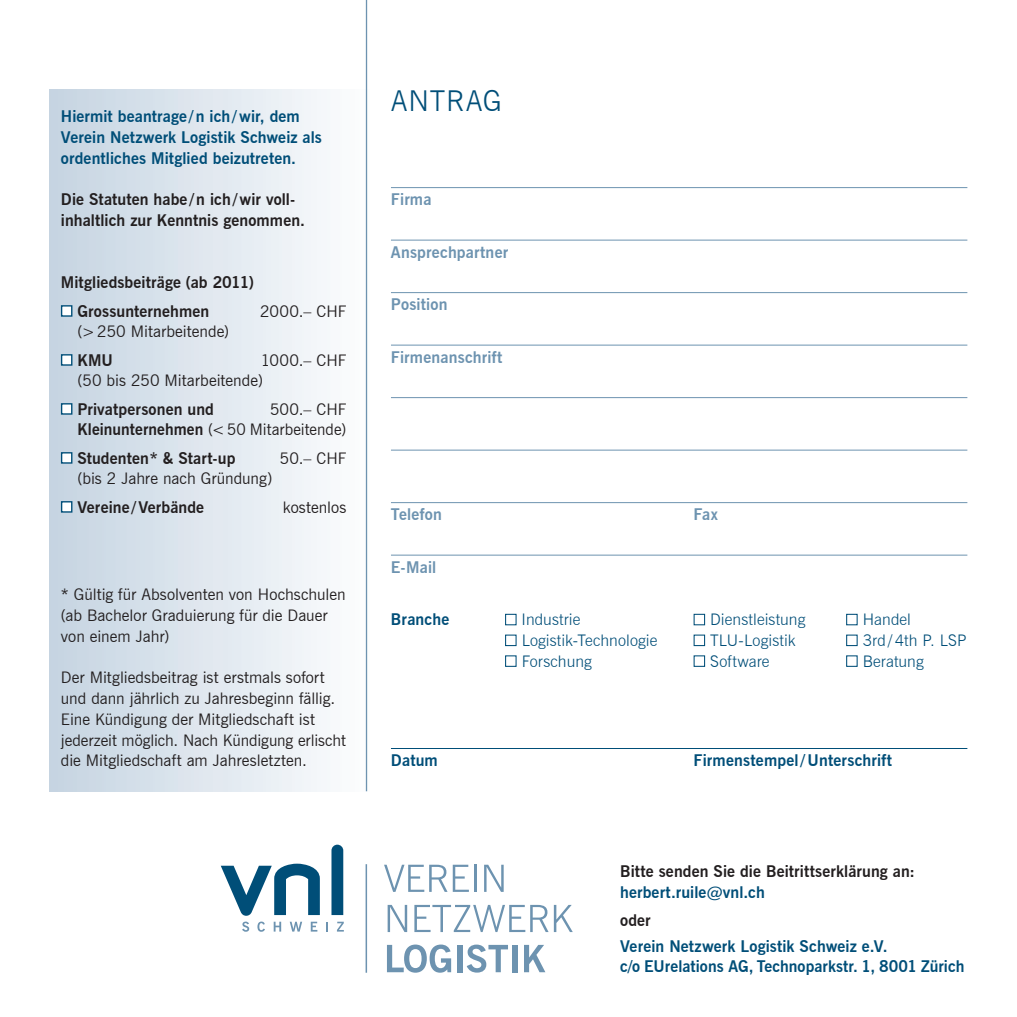
<style>
.page{position:relative;width:1017px;height:1017px;background:#fff}
.page>*{position:absolute;margin:0;border:0;box-sizing:border-box;transform-origin:0 0}
.Headline{font:300 28.7px "News Gothic BT";letter-spacing:.025em;color:#004e78}
.Grundschrift{font:15.92px/20.8px "News Gothic BT";color:#231f20}
.Grundschrift-2{font:700 15.92px/20.8px "News Gothic BT";letter-spacing:.005em;color:#231f20}
.Grundschrift-3{font:700 15.92px/20.8px "News Gothic BT";letter-spacing:.01em;color:#004e78}
.Grundschrift-4{font:300 15.92px "News Gothic BT";letter-spacing:.005em;color:#004e78}
.Grundschrift-5{font:700 15.92px "News Gothic BT";letter-spacing:.01em;color:#6d93b0}
.s1{font-weight:700}
.s2{color:#004e78}
</style>
<div class="page">
<div style="left:50px;top:89px;width:322px;height:702px;background:linear-gradient(to right,#c5d3e1,#fdfdfe)"></div>
<hr style="left:391px;top:187px;width:576px;height:1px;background:#6d93b0">
<hr style="left:391px;top:240px;width:576px;height:1px;background:#6d93b0">
<hr style="left:391px;top:292px;width:576px;height:1px;background:#6d93b0">
<hr style="left:391px;top:345px;width:576px;height:1px;background:#6d93b0">
<hr style="left:391px;top:397px;width:576px;height:1px;background:#6d93b0">
<hr style="left:391px;top:450px;width:576px;height:1px;background:#6d93b0">
<hr style="left:391px;top:502px;width:576px;height:1px;background:#6d93b0">
<hr style="left:391px;top:555px;width:576px;height:1px;background:#6d93b0">
<hr style="left:391px;top:748px;width:576px;height:1px;background:#004e78">
<div style="left:505px;top:614px;width:12px;height:11px;border:1px solid #004e78"></div>
<div style="left:694px;top:614px;width:11px;height:11px;border:1px solid #004e78"></div>
<div style="left:846px;top:614px;width:12px;height:11px;border:1px solid #004e78"></div>
<div style="left:505px;top:635px;width:12px;height:11px;border:1px solid #004e78"></div>
<div style="left:694px;top:635px;width:11px;height:11px;border:1px solid #004e78"></div>
<div style="left:846px;top:635px;width:12px;height:11px;border:1px solid #004e78"></div>
<div style="left:505px;top:655px;width:12px;height:12px;border:1px solid #004e78"></div>
<div style="left:694px;top:655px;width:11px;height:12px;border:1px solid #004e78"></div>
<div style="left:846px;top:655px;width:12px;height:12px;border:1px solid #004e78"></div>
<hr style="left:366px;top:0;width:1px;height:791px;background:#6d93b0">
<div style="left:61px;top:305px;width:11px;height:12px;background:#fff;border:1px solid #004e78"></div>
<div style="left:61px;top:354px;width:11px;height:12px;background:#fff;border:1px solid #004e78"></div>
<div style="left:61px;top:403px;width:11px;height:12px;background:#fff;border:1px solid #004e78"></div>
<div style="left:61px;top:452px;width:11px;height:12px;background:#fff;border:1px solid #004e78"></div>
<div style="left:61px;top:501px;width:11px;height:12px;background:#fff;border:1px solid #004e78"></div>
<svg style="left:221px;top:864px;width:99px;height:52px"></svg>
<svg style="left:331px;top:845px;width:12px;height:70px"></svg>
<svg style="left:387px;top:944px;width:64px;height:29px"></svg>
<div style="left:457px;top:945px;width:5px;height:27px;background:#6d93b0"></div>
<svg style="left:467px;top:945px;width:41px;height:28px"></svg>
<div style="left:512px;top:945px;width:6px;height:27px;background:#6d93b0"></div>
<svg style="left:524px;top:945px;width:21px;height:27px"></svg>
<svg style="left:388px;top:905px;width:19px;height:27px"></svg>
<svg style="left:414px;top:905px;width:159px;height:27px"></svg>
<svg style="left:384px;top:865px;width:85px;height:27px"></svg>
<hr style="left:474px;top:865px;width:2px;height:27px;background:#6d93b0">
<svg style="left:484px;top:865px;width:20px;height:27px"></svg>
<hr style="left:366px;top:864px;width:1px;height:109px;background:#6d93b0">
<svg style="left:242px;top:922px;width:7px;height:10px"></svg>
<svg style="left:257px;top:922px;width:8px;height:10px"></svg>
<svg style="left:274px;top:922px;width:7px;height:10px"></svg>
<svg style="left:290px;top:922px;width:12px;height:10px"></svg>
<svg style="left:311px;top:922px;width:6px;height:10px"></svg>
<svg style="left:326px;top:922px;width:2px;height:10px"></svg>
<svg style="left:337px;top:922px;width:7px;height:10px"></svg>
<p class="Grundschrift-3" style="left:61px;top:106px;width:263px">Hiermit beantrage /n ich/wir, dem<br>Verein Netzwerk Logistik Schweiz als ordentliches Mitglied beizutreten.</p>
<p class="Grundschrift-2" style="left:61px;top:189px;width:246px">Die Statuten habe /n ich/wir voll&shy;inhaltlich zur Kenntnis genommen.</p>
<p class="Grundschrift-2" style="left:61px;top:272px;width:195px">Mitgliedsbeiträge (ab 2011)</p>
<p class="Grundschrift-2" style="left:77px;top:300px;width:133px">Grossunternehmen</p>
<p class="Grundschrift" style="left:260px;top:301px;width:88px">2000.– CHF</p>
<p class="Grundschrift" style="left:77px;top:321px;width:153px">(&gt;250 Mitarbeitende)</p>
<p class="Grundschrift-2" style="left:77px;top:349px;width:37px">KMU</p>
<p class="Grundschrift" style="left:77px;top:349px;width:270px;text-indent:183px">1000.– CHF (50 bis 250 Mitarbeitende)</p>
<p class="Grundschrift-2" style="left:77px;top:398px;width:138px">Privatpersonen und</p>
<p class="Grundschrift" style="left:77px;top:398px;width:270px;text-align:right">500.– CHF<br><span class="s1">Kleinunternehmen</span> (&lt;50 Mitarbeitende)</p>
<p class="Grundschrift-2" style="left:77px;top:447px;width:159px">Studenten* &amp; Start-up</p>
<p class="Grundschrift" style="left:280px;top:447px;width:68px">50.– CHF</p>
<p class="Grundschrift" style="left:77px;top:468px;width:197px">(bis 2 Jahre nach Gründung)</p>
<p class="Grundschrift-2" style="left:77px;top:496px;width:128px">Vereine /Verbände</p>
<p class="Grundschrift" style="left:283px;top:496px;width:65px">kostenlos</p>
<p class="Grundschrift" style="left:61px;top:584px;width:286px">* Gültig für Absolventen von Hochschulen (ab Bachelor Graduierung für die Dauer von einem Jahr)</p>
<p class="Grundschrift" style="left:61px;top:667px;width:287px">Der Mitgliedsbeitrag ist erstmals sofort und dann jährlich zu Jahresbeginn fällig.<br>Eine Kündigung der Mitgliedschaft ist jederzeit möglich. Nach Kündigung erlischt die Mitgliedschaft am Jahresletzten.</p>
<p class="Headline" style="left:391px;top:84px;width:113px">ANTRAG</p>
<p class="Grundschrift-5" style="left:391px;top:190px;width:42px">Firma</p>
<p class="Grundschrift-5" style="left:391px;top:242px;width:119px">Ansprechpartner</p>
<p class="Grundschrift-5" style="left:391px;top:295px;width:58px">Position</p>
<p class="Grundschrift-5" style="left:391px;top:347px;width:113px">Firmenanschrift</p>
<p class="Grundschrift-5" style="left:391px;top:505px;width:53px">Telefon</p>
<p class="Grundschrift-5" style="left:694px;top:505px;width:26px">Fax</p>
<p class="Grundschrift-5" style="left:391px;top:557px;width:47px">E-Mail</p>
<p class="Grundschrift-3" style="left:391px;top:609px;width:60px">Branche</p>
<p class="Grundschrift-4" style="left:522px;top:610px;width:60px">Industrie</p>
<p class="Grundschrift-4" style="left:710px;top:610px;width:97px">Dienstleistung</p>
<p class="Grundschrift-4" style="left:863px;top:610px;width:50px">Handel</p>
<p class="Grundschrift-4" style="left:522px;top:631px;width:137px">Logistik-Technologie</p>
<p class="Grundschrift-4" style="left:710px;top:631px;width:87px">TLU-Logistik</p>
<p class="Grundschrift-4" style="left:863px;top:631px;width:105px">3rd /4th P. LSP</p>
<p class="Grundschrift-4" style="left:522px;top:652px;width:72px">Forschung</p>
<p class="Grundschrift-4" style="left:710px;top:652px;width:61px">Software</p>
<p class="Grundschrift-4" style="left:863px;top:652px;width:63px">Beratung</p>
<p class="Grundschrift-3" style="left:391px;top:750px;width:48px">Datum</p>
<p class="Grundschrift-3" style="left:694px;top:750px;width:200px">Firmenstempel / Unterschrift</p>
<p class="Grundschrift-2" style="left:620px;top:861px;width:296px">Bitte senden Sie die Beitrittserklärung an: <span class="s2">herbert.ruile@vnl.ch</span></p>
<p class="Grundschrift-2" style="left:620px;top:910px;width:32px">oder</p>
<p class="Grundschrift-3" style="left:620px;top:935px;width:346px">Verein Netzwerk Logistik Schweiz e.V.<br>c/o EUrelations AG, Technoparkstr. 1, 8001 Zürich</p>
</div>
